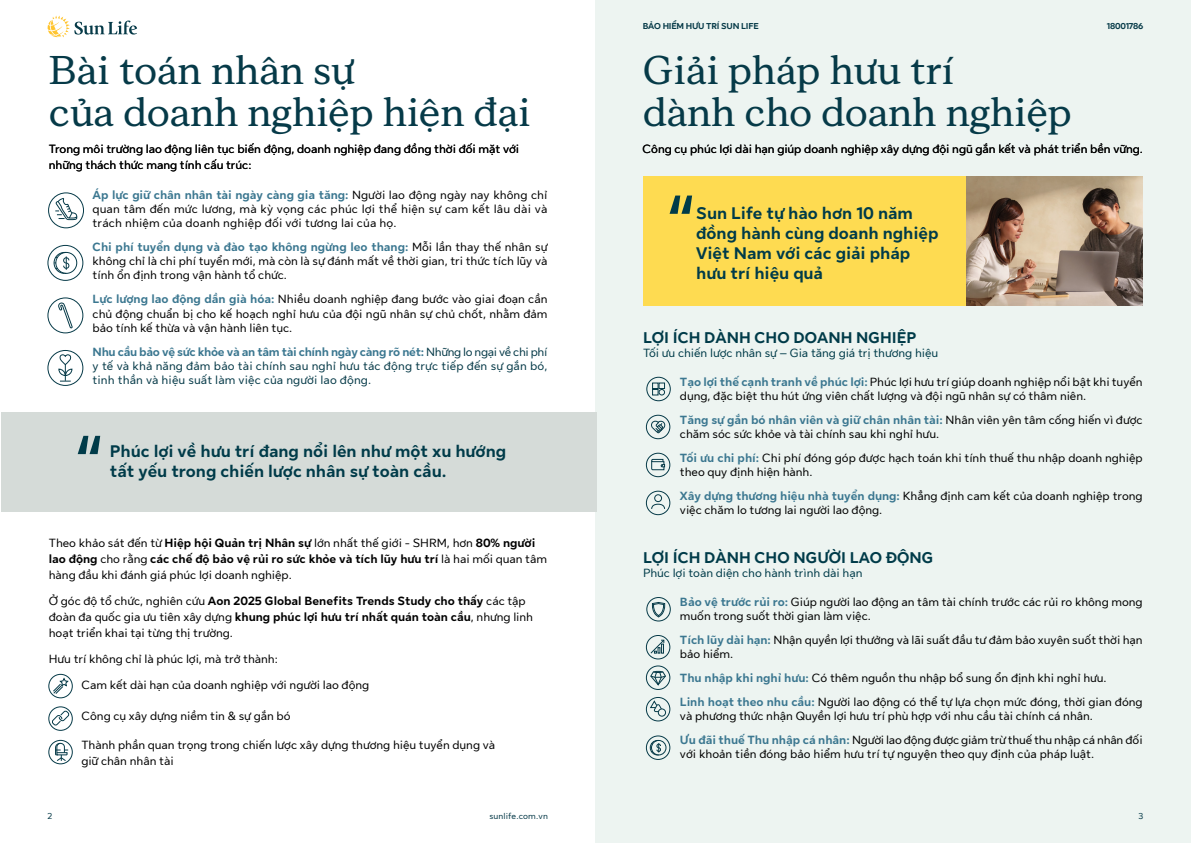
<style>
.page{position:relative;width:1191px;height:843px;background:#fff}
.page>*{position:absolute;margin:0;border:0;box-sizing:border-box;transform-origin:0 0}
.t1{font:82.2px "Sun Life New Text";color:#003b49}
.t2{font:700 40px/42px "Sun Life New Display";color:#063a48}
.t3{font:700 17px/20px "Sun Life New Text";color:#003b49}
.t4{font:700 15.7px "Sun Life New Text";color:#003b49}
.t5{font:12px/14px "Sun Life New Text";color:#000}
.t6{font:12px/14px "Sun Life New Text";letter-spacing:.015em;color:#063a48;text-align:justify}
.t7{font:12px "Sun Life New Text";color:#003b49}
.t8{font:700 8.7px "Sun Life New Text";letter-spacing:-.025em;color:#063a48}
.t9{font:8.7px "Sun Life New Text";letter-spacing:.015em;color:#063a48}
.s1{font-weight:700;color:#3b7790}
.s2{font-weight:700}
</style>
<div class="page">
<div style="left:595px;top:0;width:596px;height:842px;background:#edf4f1"></div>
<svg style="left:48px;top:16px;width:89px;height:21px"></svg>
<div style="left:643px;top:176px;width:354px;height:129px;background:#fedb51"></div>
<img style="left:966px;top:176px;width:176px;height:129px">
<svg style="left:650px;top:670px;width:16px;height:15px"></svg>
<svg style="left:650px;top:700px;width:12px;height:11px"></svg>
<div style="left:658px;top:708px;width:8px;height:8px;border:1px solid #063a48;border-radius:50%"></div>
<div style="left:651px;top:739px;width:15px;height:15px;border:1px solid #063a48;border-radius:50%"></div>
<svg style="left:650px;top:739px;width:11px;height:16px"></svg>
<svg style="left:652px;top:382px;width:13px;height:13px"></svg>
<div style="left:646px;top:377px;width:24px;height:24px;border:1px solid #063a48;border-radius:50%"></div>
<svg style="left:651px;top:420px;width:15px;height:13px"></svg>
<div style="left:646px;top:415px;width:24px;height:24px;border:1px solid #063a48;border-radius:50%"></div>
<svg style="left:651px;top:458px;width:14px;height:12px"></svg>
<div style="left:646px;top:453px;width:24px;height:23px;border:1px solid #063a48;border-radius:50%"></div>
<div style="left:646px;top:490px;width:24px;height:24px;border:1px solid #063a48;border-radius:50%"></div>
<div style="left:646px;top:597px;width:24px;height:24px;border:1px solid #063a48;border-radius:50%"></div>
<div style="left:646px;top:635px;width:24px;height:24px;border:1px solid #063a48;border-radius:50%"></div>
<div style="left:646px;top:665px;width:24px;height:24px;border:1px solid #063a48;border-radius:50%"></div>
<svg style="left:652px;top:602px;width:13px;height:15px"></svg>
<div style="left:646px;top:697px;width:24px;height:23px;border:1px solid #063a48;border-radius:50%"></div>
<div style="left:646px;top:735px;width:24px;height:24px;border:1px solid #063a48;border-radius:50%"></div>
<svg style="left:651px;top:503px;width:14px;height:6px"></svg>
<div style="left:654px;top:494px;width:8px;height:7px;border:1px solid #063a48;border-radius:50%"></div>
<svg style="left:650px;top:639px;width:14px;height:14px"></svg>
<div style="left:1px;top:412px;width:595px;height:99px;background:#d5dbd8"></div>
<svg style="left:55px;top:198px;width:22px;height:22px"></svg>
<div style="left:56px;top:252px;width:21px;height:21px;border:1px solid #063a48;border-radius:50%"></div>
<svg style="left:54px;top:252px;width:15px;height:22px"></svg>
<svg style="left:58px;top:354px;width:14px;height:27px"></svg>
<svg style="left:51px;top:710px;width:19px;height:15px"></svg>
<svg style="left:55px;top:742px;width:13px;height:19px"></svg>
<svg style="left:58px;top:302px;width:15px;height:26px"></svg>
<div style="left:48px;top:192px;width:36px;height:36px;border:1px solid #063a48;border-radius:50%"></div>
<div style="left:48px;top:245px;width:35px;height:35px;border:1px solid #063a48;border-radius:50%"></div>
<div style="left:48px;top:297px;width:35px;height:36px;border:1px solid #063a48;border-radius:50%"></div>
<div style="left:48px;top:350px;width:35px;height:35px;border:1px solid #063a48;border-radius:50%"></div>
<div style="left:49px;top:673px;width:24px;height:24px;border:1px solid #063a48;border-radius:50%"></div>
<div style="left:49px;top:706px;width:24px;height:24px;border:1px solid #063a48;border-radius:50%"></div>
<div style="left:49px;top:739px;width:24px;height:24px;border:1px solid #063a48;border-radius:50%"></div>
<svg style="left:53px;top:677px;width:16px;height:17px"></svg>
<h2 class="t2" style="left:49px;top:47px;width:483px">Bài toán nhân sự<br>của doanh nghiệp hiện đại</h2>
<p class="t5" style="left:49px;top:140px;width:472px;line-height:16px">Trong môi trường lao động liên tục biến động, doanh nghiệp đang đồng thời đối mặt với những thách thức mang tính cấu trúc:</p>
<p class="t5" style="left:93px;top:187px;width:456px;text-align:justify"><span class="s1">Áp lực giữ chân nhân tài ngày càng gia tăng:</span> Người lao động ngày nay không chỉ quan tâm đến mức lương, mà kỳ vọng các phúc lợi thể hiện sự cam kết lâu dài và trách nhiệm của doanh nghiệp đối với tương lai của họ.</p>
<p class="t5" style="left:93px;top:239px;width:456px;text-align:justify"><span class="s1">Chi phí tuyển dụng và đào tạo không ngừng leo thang:</span> Mỗi lần thay thế nhân sự không chỉ là chi phí tuyển mới, mà còn là sự đánh mất về thời gian, tri thức tích lũy và tính ổn định trong vận hành tổ chức.</p>
<p class="t5" style="left:93px;top:291px;width:456px;text-align:justify"><span class="s1">Lực lượng lao động dần già hóa:</span> Nhiều doanh nghiệp đang bước vào giai đoạn cần chủ động chuẩn bị cho kế hoạch nghỉ hưu của đội ngũ nhân sự chủ chốt, nhằm đảm bảo tính kế thừa và vận hành liên tục.</p>
<p class="t6" style="left:93px;top:343px;width:456px"><span class="s1">Nhu cầu bảo vệ sức khỏe và an tâm tài chính ngày càng rõ nét:</span> Những lo ngại về chi phí y tế và khả năng đảm bảo tài chính sau nghỉ hưu tác động trực tiếp đến sự gắn bó, tinh thần và hiệu suất làm việc của người lao động.</p>
<h1 class="t1" style="left:75px;top:408px;width:30px">“</h1>
<h3 class="t3" style="left:110px;top:439px;width:397px">Phúc lợi về hưu trí đang nổi lên như một xu hướng tất yếu trong chiến lược nhân sự toàn cầu.</h3>
<p class="t5" style="left:49px;top:534px;width:500px;line-height:16px">Theo khảo sát đến từ <span class="s2">Hiệp hội Quản trị Nhân sự</span> lớn nhất thế giới - SHRM, hơn <span class="s2">80% người lao động</span> cho rằng <span class="s2">các chế độ bảo vệ rủi ro sức khỏe và tích lũy hưu trí</span> là hai mối quan tâm hàng đầu khi đánh giá phúc lợi doanh nghiệp.</p>
<p class="t5" style="left:49px;top:592px;width:486px;line-height:16px">Ở góc độ tổ chức, nghiên cứu <span class="s2">Aon 2025 Global Benefits Trends Study cho thấy</span> các tập đoàn đa quốc gia ưu tiên xây dựng <span class="s2">khung phúc lợi hưu trí nhất quán toàn cầu</span>, nhưng linh hoạt triển khai tại từng thị trường.</p>
<p class="t5" style="left:49px;top:651px;width:230px">Hưu trí không chỉ là phúc lợi, mà trở thành:</p>
<p class="t5" style="left:81px;top:676px;width:289px">Cam kết dài hạn của doanh nghiệp với người lao động</p>
<p class="t5" style="left:81px;top:708px;width:211px">Công cụ xây dựng niềm tin &amp; sự gắn bó</p>
<p class="t5" style="left:81px;top:735px;width:415px;line-height:16px">Thành phần quan trọng trong chiến lược xây dựng thương hiệu tuyển dụng và giữ chân nhân tài</p>
<p class="t8" style="left:642px;top:20px;width:118px">BẢO HIỂM HƯU TRÍ SUN LIFE</p>
<p class="t8" style="left:1106px;top:20px;width:38px">18001786</p>
<h2 class="t2" style="left:643px;top:47px;width:430px">Giải pháp hưu trí<br>dành cho doanh nghiệp</h2>
<p class="t5" style="left:642px;top:141px;width:502px">Công cụ phúc lợi dài hạn giúp doanh nghiệp xây dựng đội ngũ gắn kết và phát triển bền vững.</p>
<h1 class="t1" style="left:667px;top:168px;width:30px">“</h1>
<h3 class="t3" style="left:696px;top:202px;width:244px">Sun Life tự hào hơn 10 năm đồng hành cùng doanh nghiệp<br>Việt Nam với các giải pháp hưu trí hiệu quả</h3>
<h3 class="t4" style="left:643px;top:326px;width:275px">LỢI ÍCH DÀNH CHO DOANH NGHIỆP</h3>
<p class="t7" style="left:643px;top:344px;width:297px">Tối ưu chiến lược nhân sự – Gia tăng giá trị thương hiệu</p>
<p class="t5" style="left:680px;top:374px;width:464px"><span class="s1">Tạo lợi thế cạnh tranh về phúc lợi:</span> Phúc lợi hưu trí giúp doanh nghiệp nổi bật khi tuyển dụng, đặc biệt thu hút ứng viên chất lượng và đội ngũ nhân sự có thâm niên.</p>
<p class="t5" style="left:680px;top:412px;width:464px"><span class="s1">Tăng sự gắn bó nhân viên và giữ chân nhân tài:</span> Nhân viên yên tâm cống hiến vì được chăm sóc sức khỏe và tài chính sau khi nghỉ hưu.</p>
<p class="t5" style="left:680px;top:450px;width:464px"><span class="s1">Tối ưu chi phí:</span> Chi phí đóng góp được hạch toán khi tính thuế thu nhập doanh nghiệp theo quy định hiện hành.</p>
<p class="t5" style="left:680px;top:488px;width:464px"><span class="s1">Xây dựng thương hiệu nhà tuyển dụng:</span> Khẳng định cam kết của doanh nghiệp trong việc chăm lo tương lai người lao động.</p>
<h3 class="t4" style="left:643px;top:546px;width:292px">LỢI ÍCH DÀNH CHO NGƯỜI LAO ĐỘNG</h3>
<p class="t7" style="left:643px;top:564px;width:221px">Phúc lợi toàn diện cho hành trình dài hạn</p>
<p class="t5" style="left:680px;top:593px;width:464px"><span class="s1">Bảo vệ trước rủi ro:</span> Giúp người lao động an tâm tài chính trước các rủi ro không mong muốn trong suốt thời gian làm việc.</p>
<p class="t5" style="left:680px;top:631px;width:464px"><span class="s1">Tích lũy dài hạn:</span> Nhận quyền lợi thưởng và lãi suất đầu tư đảm bảo xuyên suốt thời hạn bảo hiểm.</p>
<p class="t5" style="left:680px;top:664px;width:464px;line-height:24px"><span class="s1">Thu nhập khi nghỉ hưu:</span> Có thêm nguồn thu nhập bổ sung ổn định khi nghỉ hưu.<br><span class="s1">Linh hoạt theo nhu cầu:</span> Người lao động có thể tự lựa chọn mức đóng, thời gian đóng</p>
<p class="t5" style="left:680px;top:702px;width:464px;line-height:24px">và phương thức nhận Quyền lợi hưu trí phù hợp với nhu cầu tài chính cá nhân.<br><span class="s1">Ưu đãi thuế Thu nhập cá nhân:</span> Người lao động được giảm trừ thuế thu nhập cá nhân đối</p>
<p class="t5" style="left:680px;top:745px;width:416px">với khoản tiền đóng bảo hiểm hưu trí tự nguyện theo quy định của pháp luật.</p>
<p class="t9" style="left:47px;top:809px;width:6px">2</p>
<p class="t9" style="left:489px;top:809px;width:60px">sunlife.com.vn</p>
<p class="t9" style="left:1138px;top:809px;width:6px">3</p>
</div>
